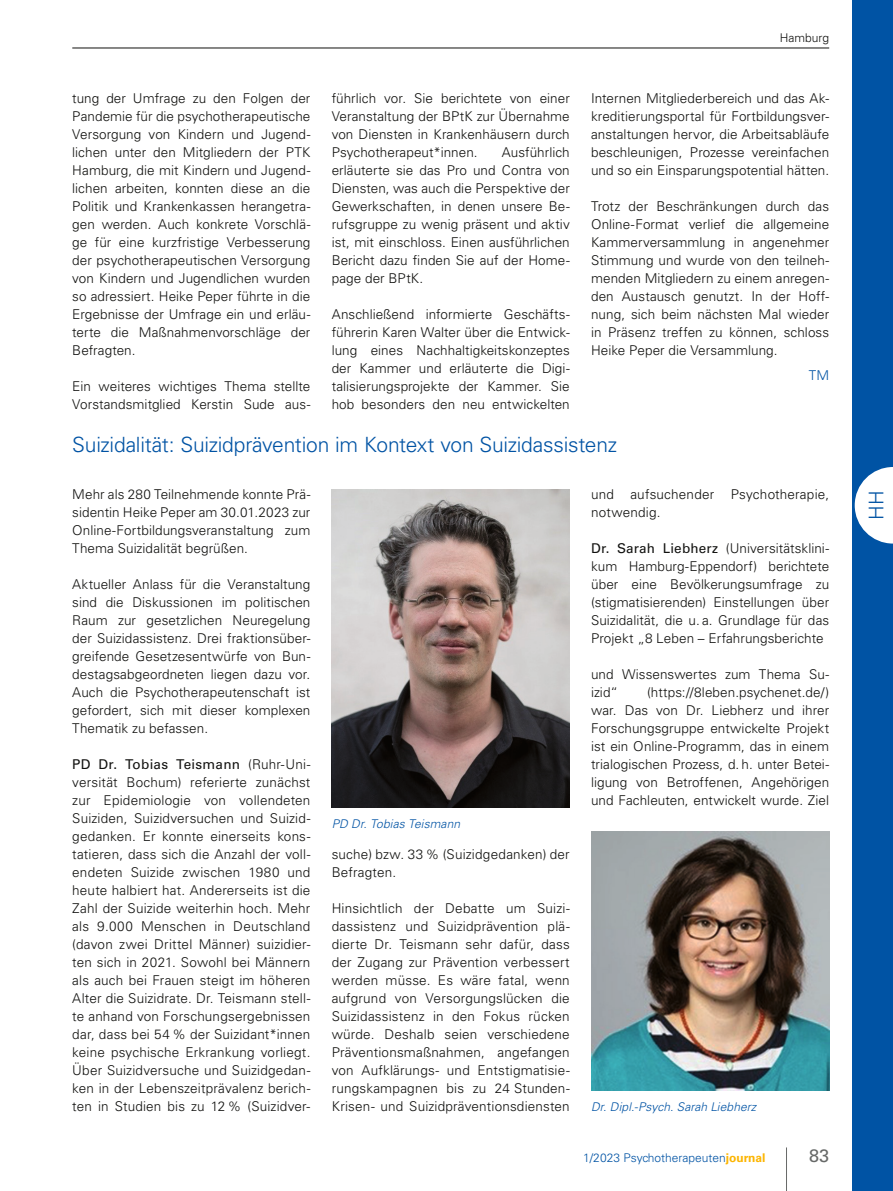
<style>
.page{position:relative;width:893px;height:1191px;background:#fff}
.page>*{position:absolute;margin:0;border:0;box-sizing:border-box;transform-origin:0 0}
.t1{font:300 21px "Univers LT Std";letter-spacing:-.01em;color:#0053a4}
.t2{font:300 20.25px "Univers LT Std";color:#0053a4}
.t3{font:18px "Univers LT Std";color:#676968}
.t4{font:300 13.5px/18px "Univers LT Std";letter-spacing:.005em;color:#11110f;text-align:justify}
.t5{font:300 13.5px "Univers LT Std";color:#0053a4}
.t6{font:italic 300 12px "Univers LT Std";letter-spacing:.01em;color:#0053a4}
.t7{font:300 12px "Univers LT Std";color:#0053a4}
.t8{font:300 12px "Univers LT Std";color:#11110f}
.s1{font-weight:400}
.s2{font-weight:700;color:#fcb500}
</style>
<div class="page">
<img style="left:332px;top:490px;width:238px;height:317px">
<img style="left:591px;top:831px;width:238px;height:259px">
<hr style="left:786px;top:1147px;width:1px;height:44px;background:#676968">
<div style="left:853px;top:0;width:40px;height:1191px;background:#0053a4"></div>
<hr style="left:72px;top:48px;width:757px;height:1px;background:#11110f">
<svg style="left:855px;top:467px;width:38px;height:76px"></svg>
<p class="t4" style="left:72px;top:89px;width:240px">tung der Umfrage zu den Folgen der Pandemie für die psychotherapeutische Versorgung von Kindern und Jugend&shy;lichen unter den Mitgliedern der PTK Hamburg, die mit Kindern und Jugend&shy;lichen arbeiten, konnten diese an die Politik und Krankenkassen herangetra&shy;gen werden. Auch konkrete Vorschlä&shy;ge für eine kurzfristige Verbesserung der psychotherapeutischen Versorgung von Kindern und Jugendlichen wurden so adressiert. Heike Peper führte in die Ergebnisse der Umfrage ein und erläu&shy;terte die Maßnahmenvorschläge der Befragten.</p>
<p class="t4" style="left:72px;top:377px;width:240px">Ein weiteres wichtiges Thema stellte<br>Vorstandsmitglied Kerstin Sude aus-</p>
<p class="t4" style="left:332px;top:89px;width:240px">führlich vor. Sie berichtete von einer Veranstaltung der BPtK zur Übernahme von Diensten in Krankenhäusern durch Psychotherapeut*innen.</p>
<p class="t4" style="left:332px;top:143px;width:240px;text-indent:170px">Ausführlich erläuterte sie das Pro und Contra von Diensten, was auch die Perspektive der Gewerkschaften, in denen unsere Be&shy;rufsgruppe zu wenig präsent und aktiv ist, mit einschloss. Einen ausführlichen Bericht dazu finden Sie auf der Home&shy;page der BPtK.</p>
<p class="t4" style="left:332px;top:305px;width:240px">Anschließend informierte Geschäfts&shy;führerin Karen Walter über die Entwick&shy;lung eines Nachhaltigkeitskonzeptes der Kammer und erläuterte die Digi&shy;talisierungsprojekte der Kammer. Sie hob besonders den neu entwickelten</p>
<p class="t8" style="left:780px;top:31px;width:51px">Hamburg</p>
<p class="t4" style="left:591px;top:89px;width:240px">Internen Mitgliederbereich und das Ak&shy;kreditierungsportal für Fortbildungsver&shy;anstaltungen hervor, die Arbeitsabläufe beschleunigen, Prozesse vereinfachen und so ein Einsparungspotential hätten.</p>
<p class="t4" style="left:591px;top:197px;width:240px">Trotz der Beschränkungen durch das Online-Format verlief die allgemeine Kammerversammlung in angenehmer Stimmung und wurde von den teilneh&shy;menden Mitgliedern zu einem anregen&shy;den Austausch genutzt. In der Hoff&shy;nung, sich beim nächsten Mal wieder in Präsenz treffen zu können, schloss Heike Peper die Versammlung.</p>
<p class="t5" style="left:809px;top:367px;width:22px">TM</p>
<h1 class="t1" style="left:72px;top:431px;width:546px">Suizidalität: Suizidprävention im Kontext von Suizidassistenz</h1>
<p class="t4" style="left:72px;top:485px;width:240px">Mehr als 280 Teilnehmende konnte Prä&shy;sidentin Heike Peper am 30.01.2023 zur Online-Fortbildungsveranstaltung zum Thema Suizidalität begrüßen.</p>
<p class="t4" style="left:72px;top:575px;width:240px">Aktueller Anlass für die Veranstaltung sind die Diskussionen im politischen Raum zur gesetzlichen Neuregelung der Suizidassistenz. Drei fraktionsüber&shy;greifende Gesetzesentwürfe von Bun&shy;destagsabgeordneten liegen dazu vor.<br>Auch die Psychotherapeutenschaft ist gefordert, sich mit dieser komplexen Thematik zu befassen.</p>
<p class="t4" style="left:72px;top:755px;width:240px"><span class="s1">PD Dr. Tobias Teismann</span> (Ruhr-Uni&shy;versität Bochum) referierte zunächst zur Epidemiologie von vollendeten Suiziden, Suizidversuchen und Suizid&shy;gedanken. Er konnte einerseits kons&shy;tatieren, dass sich die Anzahl der voll&shy;endeten Suizide zwischen 1980 und heute halbiert hat. Andererseits ist die Zahl der Suizide weiterhin hoch. Mehr als 9.000 Menschen in Deutschland (davon zwei Drittel Männer) suizidier&shy;ten sich in 2021. Sowohl bei Männern als auch bei Frauen steigt im höheren Alter die Suizidrate. Dr. Teismann stell&shy;te anhand von Forschungsergebnissen dar, dass bei 54 % der Suizidant*innen keine psychische Erkrankung vorliegt.<br>Über Suizidversuche und Suizidgedan&shy;ken in der Lebenszeitprävalenz berich&shy;ten in Studien bis zu 12 % (Suizidver-</p>
<p class="t4" style="left:591px;top:485px;width:240px">und aufsuchender Psychotherapie, notwendig.</p>
<p class="t4" style="left:591px;top:539px;width:240px"><span class="s1">Dr. Sarah Liebherz</span> (Universitätsklini&shy;kum Hamburg-Eppendorf) berichtete über eine Bevölkerungsumfrage zu (stigmatisierenden) Einstellungen über Suizidalität, die u. a. Grundlage für das Projekt „8 Leben – Erfahrungsberichte</p>
<p class="t4" style="left:591px;top:665px;width:240px">und Wissenswertes zum Thema Su&shy;izid“</p>
<p class="t4" style="left:591px;top:683px;width:240px;text-indent:56px">(https://8leben.psychenet.de/) war. Das von Dr. Liebherz und ihrer Forschungsgruppe entwickelte Projekt ist ein Online-Programm, das in einem trialogischen Prozess, d. h. unter Betei&shy;ligung von Betroffenen, Angehörigen und Fachleuten, entwickelt wurde. Ziel</p>
<p class="t6" style="left:332px;top:817px;width:130px">PD Dr. Tobias Teismann</p>
<p class="t4" style="left:332px;top:845px;width:240px">suche) bzw. 33 % (Suizidgedanken) der<br>Befragten.</p>
<p class="t4" style="left:332px;top:899px;width:240px">Hinsichtlich der Debatte um Suizi&shy;dassistenz und Suizidprävention plä&shy;dierte Dr. Teismann sehr dafür, dass der Zugang zur Prävention verbessert werden müsse. Es wäre fatal, wenn aufgrund von Versorgungslücken die Suizidassistenz in den Fokus rücken würde. Deshalb seien verschiedene Präventionsmaßnahmen, angefangen von Aufklärungs- und Entstigmatisie&shy;rungskampagnen bis zu 24 Stunden-Krisen- und Suizidpräventionsdiensten</p>
<p class="t6" style="left:591px;top:1100px;width:167px">Dr. Dipl.-Psych. Sarah Liebherz</p>
<p class="t7" style="left:583px;top:1150px;width:184px">1/2023 Psychotherapeuten<span class="s2">journal</span></p>
<h3 class="t3" style="left:809px;top:1144px;width:22px">83</h3>
<h2 class="t2" style="left:864px;top:520px;width:31px;rotate:-90deg">HH</h2>
</div>
